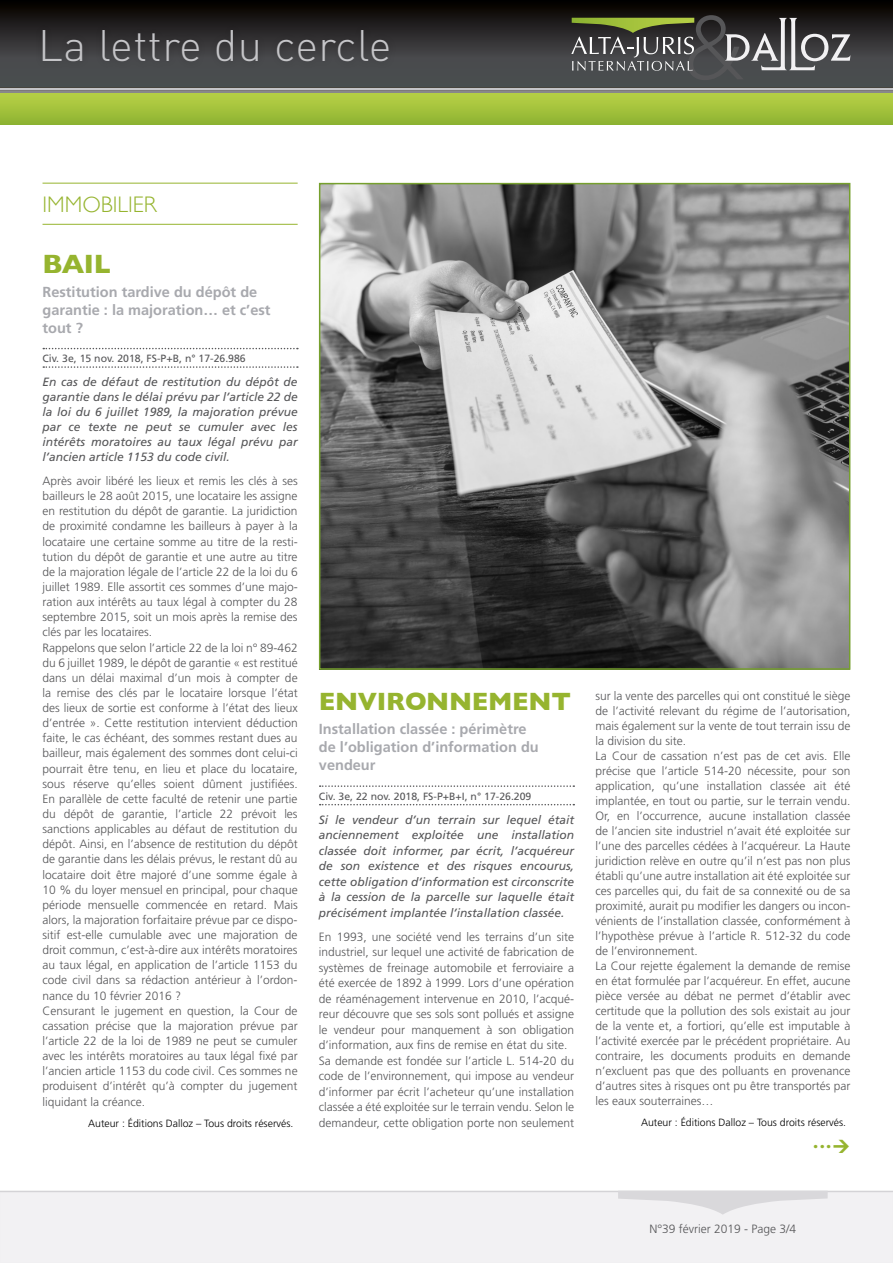
<style>
.page{position:relative;width:893px;height:1263px;background:#fff}
.page>*{position:absolute;margin:0;border:0;box-sizing:border-box;transform-origin:0 0}
.t1{font:300 95.85px "Gill Sans";color:#565658}
.t2{font:300 43.5px "DIN";letter-spacing:.01em;color:#c5c5c8}
.t3{font:700 27px "Gill Sans";color:#96b42f}
.t4{font:700 25.5px "Gill Sans";letter-spacing:-.01em;color:#96b42f}
.t5{font:300 22.5px "Gill Sans";color:#96b42f}
.t6{font:700 14.55px/17.5px "Frutiger";color:#a8a9ae}
.t7{font:300 12px/15.1px "Frutiger";color:#565658}
.t8{font:italic 12px/15.5px "Frutiger";color:#565658;text-align:justify}
.t9{font:300 10.5px "Frutiger";color:#000}
.t10{font:10.5px "Frutiger";color:#565658}
</style>
<div class="page">
<div style="left:0;top:1190px;width:893px;height:73px;background:#f2f1f3"></div>
<hr style="left:43px;top:183px;width:255px;height:1px;background:#96b42f">
<hr style="left:43px;top:224px;width:255px;height:1px;background:#96b42f">
<svg style="left:43px;top:348px;width:255px;height:1px"></svg>
<svg style="left:43px;top:366px;width:255px;height:2px"></svg>
<svg style="left:320px;top:785px;width:254px;height:2px"></svg>
<svg style="left:320px;top:804px;width:254px;height:1px"></svg>
<img style="left:322px;top:186px;width:525px;height:481px">
<div style="left:319px;top:183px;width:531px;height:487px;border:2px solid #76a02d"></div>
<svg style="left:0;top:0;width:893px;height:87px;background:#2d2d2d"></svg>
<div style="left:35px;top:22px;width:362px;height:47px;background:#000;opacity:.2"></div>
<svg style="left:0;top:93px;width:893px;height:31px;background:#a3c23c"></svg>
<hr style="left:0;top:87px;width:893px;height:2px;background:#47453e">
<hr style="left:0;top:89px;width:893px;height:2px;background:#c3c4c7">
<hr style="left:0;top:90px;width:893px;height:2px;background:#7d7a7a">
<hr style="left:0;top:91px;width:893px;height:2px;background:#88878a">
<svg style="left:571px;top:18px;width:123px;height:53px;background:#606452"></svg>
<svg style="left:725px;top:18px;width:126px;height:52px"></svg>
<svg style="left:618px;top:1191px;width:210px;height:24px"></svg>
<h2 class="t2" style="left:38px;top:19px;width:355px">La lettre du cercle</h2>
<h1 class="t1" style="left:685px;top:-28px;width:60px">&amp;</h1>
<h3 class="t5" style="left:43px;top:187px;width:116px">IMMOBILIER</h3>
<h3 class="t3" style="left:43px;top:243px;width:70px">BAIL</h3>
<p class="t6" style="left:43px;top:284px;width:230px">Restitution tardive du dépôt de garantie : la majoration… et c’est tout ?</p>
<p class="t10" style="left:43px;top:352px;width:205px">Civ. 3e, 15 nov. 2018, FS-P+B, n° 17-26.986</p>
<p class="t8" style="left:43px;top:374px;width:257px">En cas de défaut de restitution du dépôt de garantie dans le délai prévu par l’article 22 de la loi du 6 juillet 1989, la majoration prévue par ce texte ne peut se cumuler avec les intérêts moratoires au taux légal prévu par l’ancien article 1153 du code civil.</p>
<p class="t7" style="left:43px;top:473px;width:257px">Après avoir libéré les lieux et remis les clés à ses bailleurs le 28 août 2015, une locataire les assigne en restitution du dépôt de garantie. La juridiction de proximité condamne les bailleurs à payer à la locataire une certaine somme au titre de la resti&shy;tution du dépôt de garantie et une autre au titre de la majoration légale de l’article 22 de la loi du 6 juillet 1989. Elle assortit ces sommes d’une majo&shy;ration aux intérêts au taux légal à compter du 28 septembre 2015, soit un mois après la remise des clés par les locataires.<br>Rappelons que selon l’article 22 de la loi n° 89-462 du 6 juillet 1989, le dépôt de garantie « est restitué dans un délai maximal d’un mois à compter de la remise des clés par le locataire lorsque l’état des lieux de sortie est conforme à l’état des lieux d’entrée ». Cette restitution intervient déduction faite, le cas échéant, des sommes restant dues au bailleur, mais également des sommes dont celui-ci pourrait être tenu, en lieu et place du locataire, sous réserve qu’elles soient dûment justifiées.<br>En parallèle de cette faculté de retenir une partie du dépôt de garantie, l’article 22 prévoit les sanctions applicables au défaut de restitution du dépôt. Ainsi, en l’absence de restitution du dépôt de garantie dans les délais prévus, le restant dû au locataire doit être majoré d’une somme égale à 10 % du loyer mensuel en principal, pour chaque période mensuelle commencée en retard. Mais alors, la majoration forfaitaire prévue par ce dispo&shy;sitif est-elle cumulable avec une majoration de droit commun, c’est-à-dire aux intérêts moratoires au taux légal, en application de l’article 1153 du code civil dans sa rédaction antérieur à l’ordon&shy;nance du 10 février 2016 ?<br>Censurant le jugement en question, la Cour de cassation précise que la majoration prévue par l’article 22 de la loi de 1989 ne peut se cumuler avec les intérêts moratoires au taux légal fixé par l’ancien article 1153 du code civil. Ces sommes ne produisent d’intérêt qu’à compter du jugement liquidant la créance.</p>
<p class="t9" style="left:88px;top:1117px;width:207px">Auteur : Éditions Dalloz – Tous droits réservés.</p>
<h3 class="t4" style="left:319px;top:681px;width:254px">ENVIRONNEMENT</h3>
<p class="t6" style="left:319px;top:720px;width:221px;line-height:18px">Installation classée : périmètre de l’obligation d’information du vendeur</p>
<p class="t10" style="left:319px;top:790px;width:214px">Civ. 3e, 22 nov. 2018, FS-P+B+I, n° 17-26.209</p>
<p class="t8" style="left:319px;top:812px;width:257px">Si le vendeur d’un terrain sur lequel était anciennement exploitée une installation classée doit informer, par écrit, l’acquéreur de son existence et des risques encourus, cette obligation d’information est circonscrite à la cession de la parcelle sur laquelle était précisément implantée l’installation classée.</p>
<p class="t7" style="left:319px;top:929px;width:257px">En 1993, une société vend les terrains d’un site industriel, sur lequel une activité de fabrication de systèmes de freinage automobile et ferroviaire a été exercée de 1892 à 1999. Lors d’une opération de réaménagement intervenue en 2010, l’acqué&shy;reur découvre que ses sols sont pollués et assigne le vendeur pour manquement à son obligation d’information, aux fins de remise en état du site.<br>Sa demande est fondée sur l’article L. 514-20 du code de l’environnement, qui impose au vendeur d’informer par écrit l’acheteur qu’une installation classée a été exploitée sur le terrain vendu. Selon le demandeur, cette obligation porte non seulement</p>
<p class="t7" style="left:595px;top:688px;width:257px">sur la vente des parcelles qui ont constitué le siège de l’activité relevant du régime de l’autorisation, mais également sur la vente de tout terrain issu de la division du site.<br>La Cour de cassation n’est pas de cet avis. Elle précise que l’article 514-20 nécessite, pour son application, qu’une installation classée ait été implantée, en tout ou partie, sur le terrain vendu.<br>Or, en l’occurrence, aucune installation classée de l’ancien site industriel n’avait été exploitée sur l’une des parcelles cédées à l’acquéreur. La Haute juridiction relève en outre qu’il n’est pas non plus établi qu’une autre installation ait été exploitée sur ces parcelles qui, du fait de sa connexité ou de sa proximité, aurait pu modifier les dangers ou incon&shy;vénients de l’installation classée, conformément à l’hypothèse prévue à l’article R. 512-32 du code de l’environnement.<br>La Cour rejette également la demande de remise en état formulée par l’acquéreur. En effet, aucune pièce versée au débat ne permet d’établir avec certitude que la pollution des sols existait au jour de la vente et, a fortiori, qu’elle est imputable à l’activité exercée par le précédent propriétaire. Au contraire, les documents produits en demande n’excluent pas que des polluants en provenance d’autres sites à risques ont pu être transportés par les eaux souterraines…</p>
<p class="t9" style="left:641px;top:1116px;width:207px">Auteur : Éditions Dalloz – Tous droits réservés.</p>
<p class="t7" style="left:649px;top:1221px;width:148px">N°39 février 2019 - Page 3/4</p>
</div>
